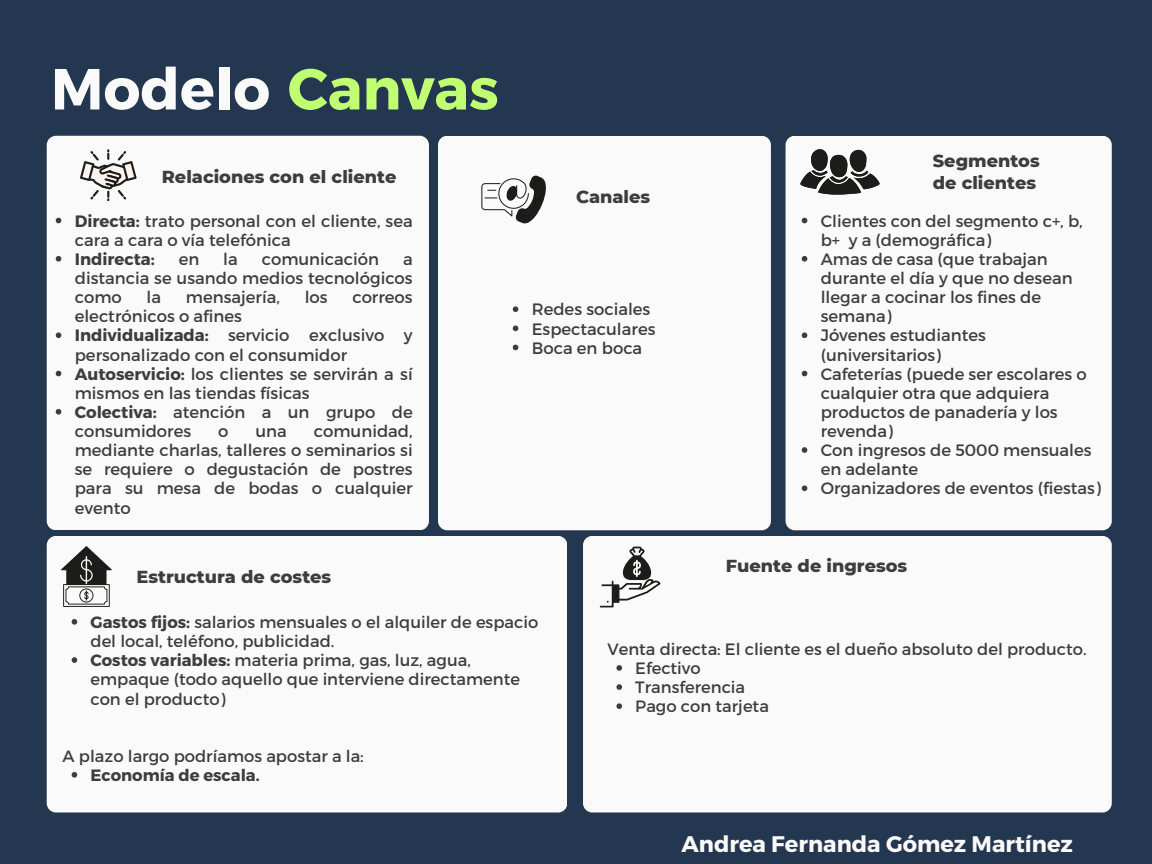
<style>
.page{position:relative;width:1152px;height:864px;background:#243750}
.page>*{position:absolute;margin:0;border:0;box-sizing:border-box;transform-origin:0 0}
.t1{font:700 57.75px "Montserrat";color:#fafafa}
.t2{font:700 22.5px "Montserrat";color:#fafafa}
.t3{font:800 17.7px/22.4px "Montserrat";color:#3d3d3d}
.t4{font:16.5px/19.2px "Montserrat";color:#3d3d3d}
.t5{font:700 16.5px "Montserrat";color:#3d3d3d}
.t6{font:16.35px/19.2px "Montserrat";color:#3d3d3d}
.t7{font:700 16.35px "Montserrat";color:#3d3d3d}
.s1{color:#c1ff72}
.s2{font-weight:700}
</style>
<div class="page">
<div style="left:47px;top:136px;width:382px;height:394px;background:#fafafa;border-radius:9px"></div>
<div style="left:438px;top:136px;width:333px;height:394px;background:#fafafa;border-radius:9px"></div>
<div style="left:786px;top:136px;width:326px;height:394px;background:#fafafa;border-radius:9px"></div>
<div style="left:47px;top:536px;width:520px;height:277px;background:#fafafa;border-radius:9px"></div>
<div style="left:583px;top:536px;width:529px;height:276px;background:#fafafa;border-radius:9px"></div>
<svg style="left:802px;top:218px;width:5px;height:5px"></svg>
<svg style="left:802px;top:256px;width:5px;height:6px"></svg>
<svg style="left:802px;top:332px;width:5px;height:6px"></svg>
<svg style="left:802px;top:371px;width:5px;height:5px"></svg>
<svg style="left:802px;top:447px;width:5px;height:6px"></svg>
<svg style="left:802px;top:485px;width:5px;height:6px"></svg>
<svg style="left:56px;top:218px;width:5px;height:5px"></svg>
<svg style="left:56px;top:256px;width:5px;height:6px"></svg>
<svg style="left:56px;top:332px;width:5px;height:6px"></svg>
<svg style="left:56px;top:371px;width:5px;height:5px"></svg>
<svg style="left:56px;top:409px;width:5px;height:6px"></svg>
<svg style="left:513px;top:306px;width:5px;height:6px"></svg>
<svg style="left:513px;top:326px;width:5px;height:5px"></svg>
<svg style="left:513px;top:345px;width:5px;height:5px"></svg>
<svg style="left:72px;top:619px;width:5px;height:6px"></svg>
<svg style="left:72px;top:657px;width:5px;height:6px"></svg>
<svg style="left:72px;top:772px;width:5px;height:6px"></svg>
<svg style="left:616px;top:665px;width:6px;height:6px"></svg>
<svg style="left:616px;top:684px;width:6px;height:6px"></svg>
<svg style="left:616px;top:703px;width:6px;height:6px"></svg>
<svg style="left:80px;top:149px;width:56px;height:52px"></svg>
<svg style="left:481px;top:175px;width:65px;height:48px"></svg>
<svg style="left:800px;top:149px;width:80px;height:45px"></svg>
<svg style="left:61px;top:546px;width:51px;height:61px"></svg>
<svg style="left:600px;top:547px;width:61px;height:60px"></svg>
<p class="t1" style="left:51px;top:51px;width:449px">Modelo <span class="s1">Canvas</span></p>
<p class="t3" style="left:162px;top:165px;width:236px">Relaciones con el cliente</p>
<p class="t4" style="left:75px;top:210px;width:339px"><span class="s2">Directa:</span> trato personal con el cliente, sea cara a cara o vía telefónica</p>
<p class="t5" style="left:75px;top:248px;width:82px">Indirecta:</p>
<p class="t4" style="left:179px;top:249px;width:22px">en</p>
<p class="t4" style="left:223px;top:249px;width:16px">la</p>
<p class="t4" style="left:262px;top:249px;width:119px">comunicación</p>
<p class="t4" style="left:75px;top:249px;width:339px;text-align:justify;text-indent:328px">a distancia se usando medios tecnológicos como</p>
<p class="t4" style="left:147px;top:287px;width:16px">la</p>
<p class="t4" style="left:186px;top:287px;width:96px">mensajería,</p>
<p class="t4" style="left:305px;top:287px;width:24px">los</p>
<p class="t4" style="left:352px;top:287px;width:62px">correos</p>
<p class="t4" style="left:75px;top:306px;width:169px">electrónicos o afines</p>
<p class="t4" style="left:75px;top:325px;width:339px"><span class="s2">Individualizada:</span> servicio exclusivo y personalizado con el consumidor</p>
<p class="t4" style="left:75px;top:363px;width:339px"><span class="s2">Autoservicio:</span> los clientes se servirán a sí mismos en las tiendas físicas</p>
<p class="t4" style="left:75px;top:402px;width:339px"><span class="s2">Colectiva:</span> atención a un grupo de consumidores</p>
<p class="t4" style="left:75px;top:421px;width:339px;text-align:justify;text-indent:239px">comunidad, mediante charlas, talleres o seminarios si se requiere o degustación de postres para su mesa de bodas o cualquier evento</p>
<p class="t4" style="left:218px;top:421px;width:12px">o</p>
<p class="t4" style="left:255px;top:421px;width:33px">una</p>
<p class="t3" style="left:576px;top:186px;width:76px">Canales</p>
<p class="t4" style="left:532px;top:299px;width:120px">Redes sociales</p>
<p class="t4" style="left:532px;top:318px;width:125px">Espectaculares</p>
<p class="t4" style="left:532px;top:337px;width:112px">Boca en boca</p>
<h1 class="t3" style="left:933px;top:150px;width:108px">Segmentos de clientes</h1>
<h1 class="t4" style="left:821px;top:210px;width:264px">Clientes con del segmento c+, b, b+ y a (demográfica)</h1>
<p class="t4" style="left:821px;top:249px;width:253px">Amas de casa (que trabajan durante el día y que no desean llegar a cocinar los fines de semana)</p>
<p class="t4" style="left:821px;top:325px;width:167px">Jóvenes estudiantes (universitarios)</p>
<p class="t4" style="left:821px;top:363px;width:268px">Cafeterías (puede ser escolares o cualquier otra que adquiera productos de panadería y los revenda)</p>
<p class="t4" style="left:821px;top:440px;width:272px">Con ingresos de 5000 mensuales en adelante</p>
<p class="t4" style="left:821px;top:478px;width:281px">Organizadores de eventos (fiestas)</p>
<p class="t3" style="left:137px;top:565px;width:196px">Estructura de costes</p>
<p class="t6" style="left:90px;top:612px;width:449px"><span class="s2">Gastos fijos:</span> salarios mensuales o el alquiler de espacio del local, teléfono, publicidad.</p>
<p class="t6" style="left:90px;top:650px;width:431px"><span class="s2">Costos variables:</span> materia prima, gas, luz, agua, empaque (todo aquello que interviene directamente con el producto)</p>
<p class="t6" style="left:63px;top:746px;width:303px">A plazo largo podríamos apostar a la:</p>
<p class="t7" style="left:90px;top:765px;width:171px">Economía de escala.</p>
<p class="t3" style="left:726px;top:555px;width:183px">Fuente de ingresos</p>
<p class="t6" style="left:607px;top:639px;width:481px">Venta directa: El cliente es el dueño absoluto del producto.</p>
<p class="t6" style="left:635px;top:658px;width:67px">Efectivo</p>
<p class="t6" style="left:635px;top:677px;width:111px">Transferencia</p>
<p class="t6" style="left:635px;top:696px;width:135px">Pago con tarjeta</p>
<p class="t2" style="left:682px;top:829px;width:393px">Andrea Fernanda Gómez Martínez</p>
</div>
